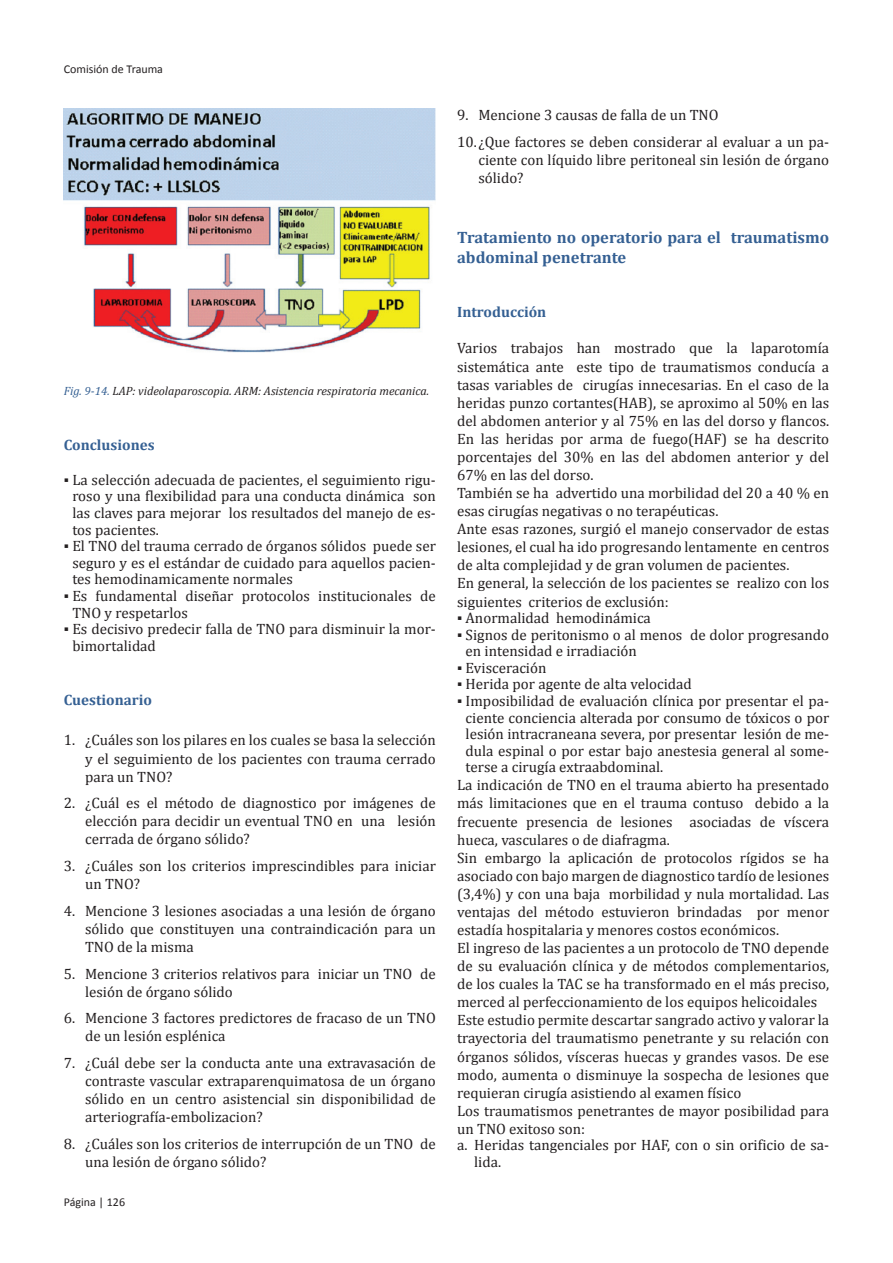
<style>
.page{position:relative;width:893px;height:1263px;background:#fff}
.page>*{position:absolute;margin:0;border:0;box-sizing:border-box;transform-origin:0 0}
.t1{font:700 16.5px/20px "Cambria";color:#356093}
.t2{font:15px/18.1px "Cambria";color:#231f20}
.t3{font:700 15px "Cambria";color:#356093}
.t4{font:italic 12px "Cambria";color:#231f20}
.t5{font:12px "Calibri";color:#231f20}
.s1{color:#356093}
.s2{font-family:"Calibri"}
</style>
<div class="page">
<img style="left:64px;top:108px;width:372px;height:245px">
<p class="t5" style="left:64px;top:61px;width:101px">Comisión de Trauma</p>
<p class="t4" style="left:64px;top:382px;width:367px"><span class="s1">Fig. 9-14.</span> LAP: videolaparoscopia. ARM: Asistencia respiratoria mecanica.</p>
<p class="t3" style="left:64px;top:434px;width:92px">Conclusiones</p>
<p class="t2" style="left:72px;top:471px;width:365px;line-height:16.6px;text-align:justify;text-indent:-9px"><span class="s2">▪</span> La selección adecuada de pacientes, el seguimiento rigu&shy;roso y una flexibilidad para una conducta dinámica son las claves para mejorar los resultados del manejo de es&shy;tos pacientes.</p>
<p class="t2" style="left:72px;top:538px;width:365px;line-height:16.6px;text-align:justify;text-indent:-9px"><span class="s2">▪</span> El TNO del trauma cerrado de órganos sólidos puede ser seguro y es el estándar de cuidado para aquellos pacien&shy;tes hemodinamicamente normales</p>
<p class="t2" style="left:72px;top:587px;width:365px;line-height:16.6px;text-indent:-9px"><span class="s2">▪</span> Es fundamental diseñar protocolos institucionales de<br>TNO y respetarlos</p>
<p class="t2" style="left:72px;top:621px;width:365px;line-height:16.6px;text-indent:-9px"><span class="s2">▪</span> Es decisivo predecir falla de TNO para disminuir la mor&shy;bimortalidad</p>
<p class="t3" style="left:64px;top:689px;width:90px">Cuestionario</p>
<p class="t2" style="left:85px;top:731px;width:352px;text-align:justify;text-indent:-21px">1. ¿Cuáles son los pilares en los cuales se basa la selección y el seguimiento de los pacientes con trauma cerrado para un TNO?</p>
<p class="t2" style="left:85px;top:794px;width:352px;text-align:justify;text-indent:-21px">2. ¿Cuál es el método de diagnostico por imágenes de elección para decidir un eventual TNO en una lesión cerrada de órgano sólido?</p>
<p class="t2" style="left:85px;top:857px;width:352px;text-indent:-21px">3. ¿Cuáles son los criterios imprescindibles para iniciar un TNO?</p>
<p class="t2" style="left:85px;top:901px;width:352px;text-align:justify;text-indent:-21px">4. Mencione 3 lesiones asociadas a una lesión de órgano sólido que constituyen una contraindicación para un TNO de la misma</p>
<p class="t2" style="left:85px;top:964px;width:352px;text-indent:-21px">5. Mencione 3 criterios relativos para iniciar un TNO de lesión de órgano sólido</p>
<p class="t2" style="left:85px;top:1009px;width:352px;text-indent:-21px">6. Mencione 3 factores predictores de fracaso de un TNO de un lesión esplénica</p>
<p class="t2" style="left:85px;top:1053px;width:352px;text-align:justify;text-indent:-21px">7. ¿Cuál debe ser la conducta ante una extravasación de contraste vascular extraparenquimatosa de un órgano sólido en un centro asistencial sin disponibilidad de arteriografía-embolizacion?</p>
<p class="t2" style="left:85px;top:1134px;width:352px;text-indent:-21px">8. ¿Cuáles son los criterios de interrupción de un TNO de una lesión de órgano sólido?</p>
<p class="t5" style="left:64px;top:1194px;width:63px">Página | 126</p>
<p class="t2" style="left:457px;top:106px;width:263px">9. Mencione 3 causas de falla de un TNO</p>
<p class="t2" style="left:478px;top:132px;width:352px;text-align:justify;text-indent:-21px">10. ¿Que factores se deben considerar al evaluar a un pa&shy;ciente con líquido libre peritoneal sin lesión de órgano sólido?</p>
<p class="t1" style="left:457px;top:227px;width:374px">Tratamiento no operatorio para el traumatismo abdominal penetrante</p>
<p class="t3" style="left:457px;top:302px;width:91px">Introducción</p>
<p class="t2" style="left:457px;top:339px;width:374px">Varios trabajos han mostrado que la laparotomía sistemática ante este tipo de traumatismos conducía a tasas variables de cirugías innecesarias. En el caso de la heridas punzo cortantes(HAB), se aproximo al 50% en las del abdomen anterior y al 75% en las del dorso y flancos.<br>En las heridas por arma de fuego(HAF) se ha descrito porcentajes del 30% en las del abdomen anterior y del 67% en las del dorso.<br>También se ha advertido una morbilidad del 20 a 40 % en esas cirugías negativas o no terapéuticas.<br>Ante esas razones, surgió el manejo conservador de estas lesiones, el cual ha ido progresando lentamente en centros de alta complejidad y de gran volumen de pacientes.<br>En general, la selección de los pacientes se realizo con los siguientes criterios de exclusión:</p>
<p class="t2" style="left:457px;top:609px;width:195px"><span class="s2">▪</span> Anormalidad hemodinámica</p>
<p class="t2" style="left:466px;top:626px;width:365px;line-height:16.5px;text-indent:-9px"><span class="s2">▪</span> Signos de peritonismo o al menos de dolor progresando en intensidad e irradiación</p>
<p class="t2" style="left:457px;top:659px;width:91px"><span class="s2">▪</span> Evisceración</p>
<p class="t2" style="left:457px;top:675px;width:236px"><span class="s2">▪</span> Herida por agente de alta velocidad</p>
<p class="t2" style="left:466px;top:692px;width:365px;line-height:16.6px;text-align:justify;text-indent:-9px"><span class="s2">▪</span> Imposibilidad de evaluación clínica por presentar el pa&shy;ciente conciencia alterada por consumo de tóxicos o por lesión intracraneana severa, por presentar lesión de me&shy;dula espinal o por estar bajo anestesia general al some&shy;terse a cirugía extraabdominal.</p>
<p class="t2" style="left:457px;top:776px;width:374px">La indicación de TNO en el trauma abierto ha presentado más limitaciones que en el trauma contuso debido a la frecuente presencia de lesiones asociadas de víscera hueca, vasculares o de diafragma.<br>Sin embargo la aplicación de protocolos rígidos se ha asociado con bajo margen de diagnostico tardío de lesiones (3,4%) y con una baja morbilidad y nula mortalidad. Las ventajas del método estuvieron brindadas por menor estadía hospitalaria y menores costos económicos.<br>El ingreso de las pacientes a un protocolo de TNO depende de su evaluación clínica y de métodos complementarios, de los cuales la TAC se ha transformado en el más preciso, merced al perfeccionamiento de los equipos helicoidales Este estudio permite descartar sangrado activo y valorar la trayectoria del traumatismo penetrante y su relación con órganos sólidos, vísceras huecas y grandes vasos. De ese modo, aumenta o disminuye la sospecha de lesiones que requieran cirugía asistiendo al examen físico<br>Los traumatismos penetrantes de mayor posibilidad para un TNO exitoso son:</p>
<p class="t2" style="left:474px;top:1137px;width:357px;line-height:16.5px;text-indent:-17px">a. Heridas tangenciales por HAF, con o sin orificio de sa&shy;lida.</p>
</div>
